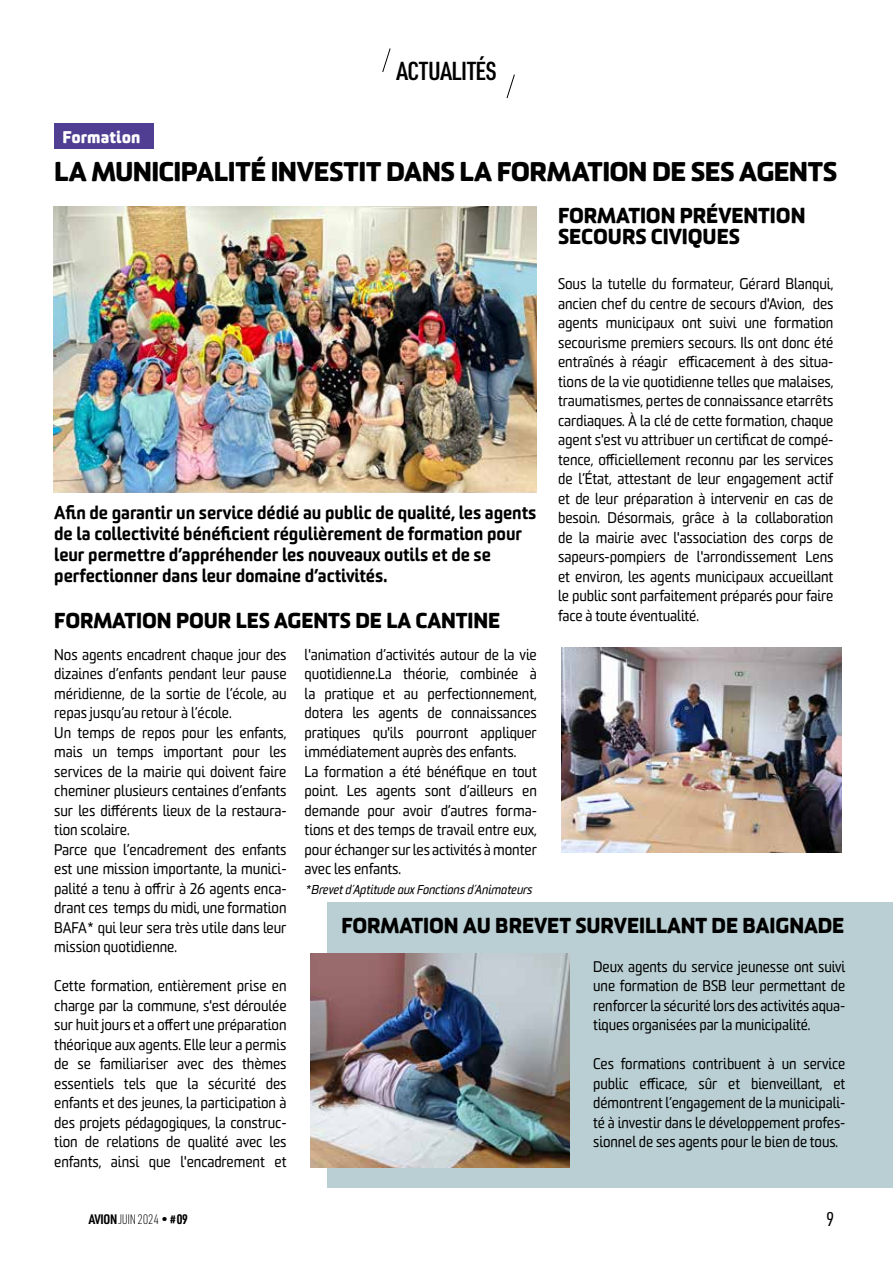
<style>
.page{position:relative;width:893px;height:1263px;background:#fff}
.page>*{position:absolute;margin:0;border:0;box-sizing:border-box;transform-origin:0 0}
.t1{font:800 26.25px "Sommet Rounded";letter-spacing:-.02em;color:#000}
.t2{font:600 25.5px "URWDIN Cond";letter-spacing:-.015em;color:#000}
.t3{font:800 21px/21px "Sommet Rounded";letter-spacing:-.005em;color:#000;scale:.96 1}
.t4{font:19.5px "URWDIN Cond";color:#000}
.t5{font:900 18px/21px "Sommet Rounded";letter-spacing:-.005em;color:#000;scale:.96 1}
.t6{font:800 16.5px "Sommet Rounded";color:#fff}
.t7{font:15px/19.5px "Sommet Rounded";letter-spacing:-.005em;color:#000;scale:.96 1}
.t8{font:15px/19.5px "Sommet Rounded";letter-spacing:-.005em;color:#000;text-align:justify;scale:.95 1}
.t9{font:italic 15px "Sommet Rounded";letter-spacing:-.005em;color:#000;scale:.96 1}
.t10{font:200 13.5px "URWDIN Cond";letter-spacing:-.025em;color:#000}
.s1{font-weight:700}
</style>
<div class="page">
<div style="left:327px;top:902px;width:566px;height:286px;background:#bacfd3"></div>
<svg style="left:382px;top:48px;width:9px;height:24px"></svg>
<svg style="left:506px;top:74px;width:9px;height:25px"></svg>
<div style="left:54px;top:124px;width:100px;height:25px;background:#4f3e91"></div>
<img style="left:562px;top:647px;width:279px;height:205px">
<img style="left:54px;top:207px;width:483px;height:286px">
<img style="left:310px;top:953px;width:259px;height:214px">
<p class="t6" style="left:62px;top:126px;width:79px">Formation</p>
<h2 class="t2" style="left:396px;top:54px;width:102px">ACTUALITÉS</h2>
<h1 class="t1" style="left:54px;top:154px;width:784px">LA MUNICIPALITÉ INVESTIT DANS LA FORMATION DE SES AGENTS</h1>
<p class="t5" style="left:54px;top:502px;width:504px">Afin de garantir un service dédié au public de qualité, les agents de la collectivité bénéficient régulièrement de formation pour leur permettre d’appréhender les nouveaux outils et de se perfectionner dans leur domaine d’activités.</p>
<h3 class="t3" style="left:54px;top:609px;width:466px">FORMATION POUR LES AGENTS DE LA CANTINE</h3>
<h3 class="t3" style="left:558px;top:204px;width:259px">FORMATION PRÉVENTION<br>SECOURS CIVIQUES</h3>
<p class="t7" style="left:558px;top:274px;width:288px;text-align:justify">Sous la tutelle du formateur, Gérard Blanqui, ancien chef du centre de secours d'Avion, des agents municipaux ont suivi une formation secourisme premiers secours. Ils ont donc été entraînés à réagir efficacement à des situa&shy;tions de la vie quotidienne telles que malaises, traumatismes, pertes de connaissance etarrêts cardiaques. À la clé de cette formation, chaque agent s'est vu attribuer un certificat de compé&shy;tence, officiellement reconnu par les services de l’État, attestant de leur engagement actif et de leur préparation à intervenir en cas de besoin. Désormais, grâce à la collaboration de la mairie avec l'association des corps de sapeurs-pompiers de l'arrondissement Lens et environ, les agents municipaux accueillant le public sont parfaitement préparés pour faire face à toute éventualité.</p>
<p class="t7" style="left:54px;top:645px;width:243px">Nos agents encadrent chaque jour des dizaines d’enfants pendant leur pause méridienne, de la sortie de l’école, au repas jusqu’au retour à l’école.<br>Un temps de repos pour les enfants, mais un temps important pour les services de la mairie qui doivent faire cheminer plusieurs centaines d’enfants sur les différents lieux de la restaura&shy;tion scolaire.<br>Parce que l’encadrement des enfants est une mission importante, la munici&shy;palité a tenu à offrir à 26 agents enca&shy;drant ces temps du midi, une formation BAFA* qui leur sera très utile dans leur mission quotidienne.</p>
<p class="t7" style="left:54px;top:976px;width:244px;text-align:justify">Cette formation, entièrement prise en charge par la commune, s'est déroulée sur huit jours et a offert une préparation théorique aux agents. Elle leur a permis de se familiariser avec des thèmes essentiels tels que la sécurité des enfants et des jeunes, la participation à des projets pédagogiques, la construc&shy;tion de relations de qualité avec les enfants, ainsi que l'encadrement et</p>
<p class="t7" style="left:305px;top:645px;width:244px">l'animation d’activités autour de la vie quotidienne.La théorie, combinée à la pratique et au perfectionnement, dotera les agents de connaissances pratiques qu'ils pourront appliquer immédiatement auprès des enfants.<br>La formation a été bénéfique en tout point. Les agents sont d’ailleurs en demande pour avoir d’autres forma&shy;tions et des temps de travail entre eux, pour échanger sur les activités à monter avec les enfants.</p>
<p class="t9" style="left:305px;top:882px;width:238px">*Brevet d’Aptitude aux Fonctions d’Animateurs</p>
<h3 class="t3" style="left:341px;top:914px;width:525px">FORMATION AU BREVET SURVEILLANT DE BAIGNADE</h3>
<p class="t8" style="left:593px;top:957px;width:267px">Deux agents du service jeunesse ont suivi une formation de BSB leur permettant de renforcer la sécurité lors des activités aqua&shy;tiques organisées par la municipalité.</p>
<p class="t8" style="left:593px;top:1054px;width:267px">Ces formations contribuent à un service public efficace, sûr et bienveillant, et démontrent l’engagement de la municipali&shy;té à investir dans le développement profes&shy;sionnel de ses agents pour le bien de tous.</p>
<p class="t10" style="left:89px;top:1210px;width:101px"><span class="s1">AVION</span> JUIN 2024 • <span class="s1"># 09</span></p>
<h3 class="t4" style="left:826px;top:1206px;width:10px">9</h3>
</div>
